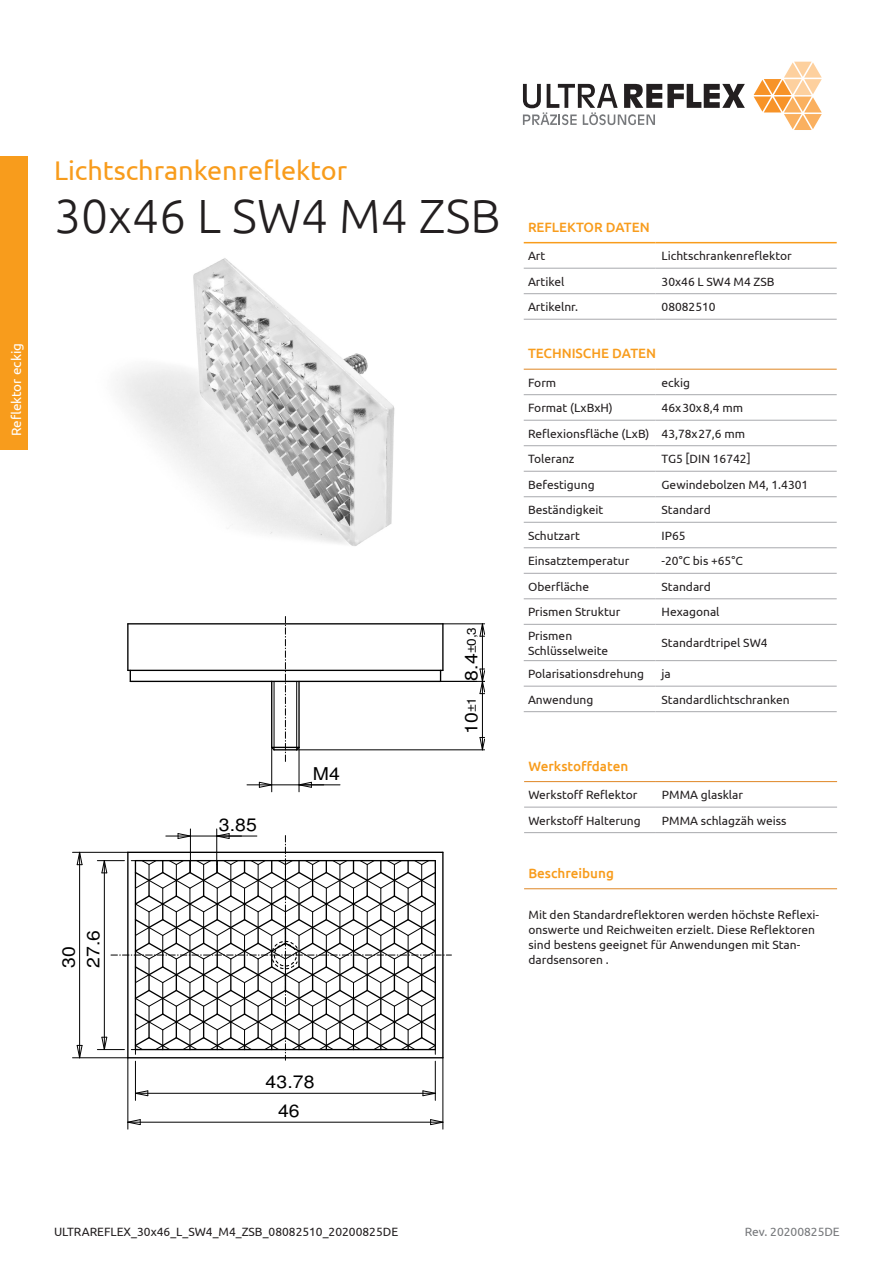
<style>
.page{position:relative;width:893px;height:1263px;background:#fff}
.page>*{position:absolute;margin:0;border:0;box-sizing:border-box;transform-origin:0 0}
.t1{font:300 48px "Ubuntu";color:#231f20}
.t2{font:27px "Ubuntu";color:#f89c1c}
.t3{font:17.7px/24.8px "Helvetica";letter-spacing:.005em;color:#000;scale:1.1 1}
.t4{font:500 13.5px "Ubuntu";color:#f89c1c}
.t5{font:13.5px "Ubuntu";color:#fff}
.t6{font:12.45px "Helvetica";color:#000;scale:1.1 1}
.Inhaltsverzeichnis_L{font:12px/15px "Ubuntu";color:#231f20}
.t7{font:12px "Ubuntu";color:#76787b}
.s1{font-size:17.7px}
.s2{font-size:12.45px}
</style>
<div class="page">
<img style="left:117px;top:258px;width:278px;height:288px">
<hr style="left:130px;top:681px;width:311px;height:1px;background:#000">
<hr style="left:128px;top:623px;width:315px;height:1px;background:#000">
<hr style="left:127px;top:624px;width:2px;height:46px;background:#000">
<hr style="left:442px;top:624px;width:2px;height:46px;background:#000">
<hr style="left:128px;top:670px;width:315px;height:1px;background:#000">
<svg style="left:270px;top:616px;width:31px;height:145px"></svg>
<hr style="left:296px;top:681px;width:1px;height:69px;background:#000">
<hr style="left:274px;top:681px;width:1px;height:69px;background:#000">
<svg style="left:247px;top:781px;width:77px;height:7px"></svg>
<hr style="left:299px;top:784px;width:41px;height:1px;background:#000">
<hr style="left:271px;top:747px;width:1px;height:45px;background:#000">
<hr style="left:299px;top:747px;width:1px;height:45px;background:#000">
<svg style="left:479px;top:624px;width:6px;height:13px"></svg>
<hr style="left:482px;top:624px;width:1px;height:57px;background:#000">
<hr style="left:443px;top:623px;width:42px;height:1px;background:#000">
<svg style="left:479px;top:668px;width:6px;height:26px"></svg>
<svg style="left:479px;top:737px;width:6px;height:12px"></svg>
<hr style="left:482px;top:681px;width:1px;height:69px;background:#000">
<hr style="left:297px;top:749px;width:188px;height:1px;background:#000">
<hr style="left:441px;top:681px;width:44px;height:1px;background:#000">
<hr style="left:190px;top:829px;width:1px;height:35px;background:#000">
<hr style="left:216px;top:829px;width:1px;height:35px;background:#000">
<svg style="left:76px;top:851px;width:7px;height:14px"></svg>
<svg style="left:76px;top:1045px;width:7px;height:12px"></svg>
<hr style="left:79px;top:852px;width:1px;height:206px;background:#000">
<hr style="left:73px;top:1057px;width:55px;height:1px;background:#000">
<hr style="left:73px;top:852px;width:55px;height:1px;background:#000">
<svg style="left:422px;top:1090px;width:13px;height:6px"></svg>
<svg style="left:136px;top:1090px;width:13px;height:6px"></svg>
<hr style="left:135px;top:1093px;width:300px;height:1px;background:#000">
<hr style="left:135px;top:1061px;width:1px;height:39px;background:#000">
<hr style="left:435px;top:1061px;width:1px;height:39px;background:#000">
<svg style="left:430px;top:1119px;width:13px;height:6px"></svg>
<svg style="left:127px;top:1119px;width:14px;height:6px"></svg>
<hr style="left:128px;top:1122px;width:315px;height:1px;background:#000">
<hr style="left:128px;top:1058px;width:1px;height:71px;background:#000">
<hr style="left:443px;top:1058px;width:1px;height:71px;background:#000">
<svg style="left:97px;top:833px;width:354px;height:227px"></svg>
<svg style="left:754px;top:62px;width:68px;height:68px"></svg>
<svg style="left:523px;top:84px;width:222px;height:41px"></svg>
<div style="left:0;top:157px;width:28px;height:293px;background:#f89c1c"></div>
<hr style="left:524px;top:394px;width:132px;height:1px;background:#a8a9ad">
<hr style="left:656px;top:394px;width:181px;height:1px;background:#a8a9ad">
<hr style="left:524px;top:420px;width:132px;height:1px;background:#a8a9ad">
<hr style="left:656px;top:420px;width:181px;height:1px;background:#a8a9ad">
<hr style="left:524px;top:445px;width:132px;height:1px;background:#a8a9ad">
<hr style="left:656px;top:445px;width:181px;height:1px;background:#a8a9ad">
<hr style="left:524px;top:471px;width:132px;height:1px;background:#a8a9ad">
<hr style="left:656px;top:471px;width:181px;height:1px;background:#a8a9ad">
<hr style="left:524px;top:496px;width:132px;height:1px;background:#a8a9ad">
<hr style="left:656px;top:496px;width:181px;height:1px;background:#a8a9ad">
<hr style="left:524px;top:522px;width:132px;height:1px;background:#a8a9ad">
<hr style="left:656px;top:522px;width:181px;height:1px;background:#a8a9ad">
<hr style="left:524px;top:547px;width:132px;height:1px;background:#a8a9ad">
<hr style="left:656px;top:547px;width:181px;height:1px;background:#a8a9ad">
<hr style="left:524px;top:573px;width:132px;height:1px;background:#a8a9ad">
<hr style="left:656px;top:573px;width:181px;height:1px;background:#a8a9ad">
<hr style="left:524px;top:598px;width:132px;height:1px;background:#a8a9ad">
<hr style="left:656px;top:598px;width:181px;height:1px;background:#a8a9ad">
<hr style="left:524px;top:624px;width:132px;height:1px;background:#a8a9ad">
<hr style="left:656px;top:624px;width:181px;height:1px;background:#a8a9ad">
<hr style="left:524px;top:660px;width:132px;height:1px;background:#a8a9ad">
<hr style="left:656px;top:660px;width:181px;height:1px;background:#a8a9ad">
<hr style="left:524px;top:686px;width:132px;height:1px;background:#a8a9ad">
<hr style="left:656px;top:686px;width:181px;height:1px;background:#a8a9ad">
<hr style="left:524px;top:711px;width:132px;height:1px;background:#a8a9ad">
<hr style="left:656px;top:711px;width:181px;height:1px;background:#a8a9ad">
<hr style="left:524px;top:369px;width:132px;height:1px;background:#df8624">
<hr style="left:656px;top:369px;width:181px;height:1px;background:#df8624">
<hr style="left:524px;top:807px;width:132px;height:1px;background:#a8a9ad">
<hr style="left:656px;top:807px;width:181px;height:1px;background:#a8a9ad">
<hr style="left:524px;top:832px;width:132px;height:1px;background:#a8a9ad">
<hr style="left:656px;top:832px;width:181px;height:1px;background:#a8a9ad">
<hr style="left:524px;top:781px;width:132px;height:1px;background:#df8624">
<hr style="left:656px;top:781px;width:181px;height:1px;background:#df8624">
<hr style="left:524px;top:242px;width:132px;height:1px;background:#f89c1c">
<hr style="left:656px;top:242px;width:181px;height:1px;background:#f89c1c">
<hr style="left:524px;top:268px;width:132px;height:1px;background:#a8a9ad">
<hr style="left:656px;top:268px;width:181px;height:1px;background:#a8a9ad">
<hr style="left:524px;top:293px;width:132px;height:1px;background:#a8a9ad">
<hr style="left:656px;top:293px;width:181px;height:1px;background:#a8a9ad">
<hr style="left:524px;top:319px;width:132px;height:1px;background:#a8a9ad">
<hr style="left:656px;top:319px;width:181px;height:1px;background:#a8a9ad">
<hr style="left:524px;top:888px;width:313px;height:1px;background:#df8624">
<p class="t5" style="left:8px;top:436px;width:95px;rotate:-90deg">Reflektor eckig</p>
<p class="t2" style="left:54px;top:154px;width:295px">Lichtschrankenreflektor</p>
<p class="t1" style="left:54px;top:187px;width:448px">30x46 L SW4 M4 ZSB</p>
<p class="t3" style="left:57px;top:968px;width:36px;rotate:-90deg">30<br>27.6</p>
<p class="t3" style="left:219px;top:813px;width:36px">3.85</p>
<p class="t3" style="left:313px;top:762px;width:26px">M4</p>
<p class="t6" style="left:467px;top:681px;width:50px;rotate:-90deg"><span class="s1">8.4</span>±0,3</p>
<p class="t3" style="left:460px;top:734px;width:35px;rotate:-90deg">10<span class="s2">±1</span></p>
<p class="t4" style="left:528px;top:219px;width:123px">REFLEKTOR DATEN</p>
<p class="Inhaltsverzeichnis_L" style="left:528px;top:248px;width:19px">Art</p>
<p class="Inhaltsverzeichnis_L" style="left:662px;top:248px;width:132px">Lichtschrankenreflektor</p>
<p class="Inhaltsverzeichnis_L" style="left:528px;top:273px;width:38px">Artikel</p>
<p class="Inhaltsverzeichnis_L" style="left:662px;top:273px;width:115px">30x46 L SW4 M4 ZSB</p>
<p class="Inhaltsverzeichnis_L" style="left:528px;top:299px;width:52px">Artikelnr.</p>
<p class="Inhaltsverzeichnis_L" style="left:662px;top:299px;width:56px">08082510</p>
<p class="t4" style="left:528px;top:345px;width:130px">TECHNISCHE DATEN</p>
<p class="Inhaltsverzeichnis_L" style="left:528px;top:374px;width:30px">Form</p>
<p class="Inhaltsverzeichnis_L" style="left:662px;top:374px;width:30px">eckig</p>
<p class="Inhaltsverzeichnis_L" style="left:528px;top:400px;width:86px">Format (LxBxH)</p>
<p class="Inhaltsverzeichnis_L" style="left:662px;top:400px;width:83px">46x30x8,4 mm</p>
<p class="Inhaltsverzeichnis_L" style="left:528px;top:425px;width:123px">Reflexionsfläche (LxB)</p>
<p class="Inhaltsverzeichnis_L" style="left:662px;top:425px;width:85px">43,78x27,6 mm</p>
<p class="Inhaltsverzeichnis_L" style="left:528px;top:451px;width:48px">Toleranz</p>
<p class="Inhaltsverzeichnis_L" style="left:662px;top:451px;width:91px">TG5 [DIN 16742]</p>
<p class="Inhaltsverzeichnis_L" style="left:528px;top:476px;width:68px">Befestigung</p>
<p class="Inhaltsverzeichnis_L" style="left:662px;top:476px;width:148px">Gewindebolzen M4, 1.4301</p>
<p class="Inhaltsverzeichnis_L" style="left:528px;top:502px;width:77px">Beständigkeit</p>
<p class="Inhaltsverzeichnis_L" style="left:662px;top:502px;width:51px">Standard</p>
<p class="Inhaltsverzeichnis_L" style="left:528px;top:527px;width:53px">Schutzart</p>
<p class="Inhaltsverzeichnis_L" style="left:662px;top:527px;width:26px">IP65</p>
<p class="Inhaltsverzeichnis_L" style="left:528px;top:553px;width:103px">Einsatztemperatur</p>
<p class="Inhaltsverzeichnis_L" style="left:662px;top:553px;width:83px">-20°C bis +65°C</p>
<p class="Inhaltsverzeichnis_L" style="left:528px;top:579px;width:63px">Oberfläche</p>
<p class="Inhaltsverzeichnis_L" style="left:662px;top:579px;width:51px">Standard</p>
<p class="Inhaltsverzeichnis_L" style="left:528px;top:604px;width:94px">Prismen Struktur</p>
<p class="Inhaltsverzeichnis_L" style="left:662px;top:604px;width:60px">Hexagonal</p>
<p class="Inhaltsverzeichnis_L" style="left:528px;top:627px;width:82px">Prismen<br>Schlüsselweite</p>
<p class="Inhaltsverzeichnis_L" style="left:662px;top:635px;width:108px">Standardtripel SW4</p>
<p class="Inhaltsverzeichnis_L" style="left:528px;top:666px;width:118px">Polarisationsdrehung</p>
<p class="Inhaltsverzeichnis_L" style="left:662px;top:666px;width:11px">ja</p>
<p class="Inhaltsverzeichnis_L" style="left:528px;top:691px;width:67px">Anwendung</p>
<p class="Inhaltsverzeichnis_L" style="left:662px;top:691px;width:130px">Standardlichtschranken</p>
<p class="t4" style="left:528px;top:757px;width:101px">Werkstoffdaten</p>
<p class="Inhaltsverzeichnis_L" style="left:528px;top:787px;width:111px">Werkstoff Reflektor</p>
<p class="Inhaltsverzeichnis_L" style="left:662px;top:787px;width:83px">PMMA glasklar</p>
<p class="Inhaltsverzeichnis_L" style="left:528px;top:813px;width:114px">Werkstoff Halterung</p>
<p class="Inhaltsverzeichnis_L" style="left:662px;top:813px;width:126px">PMMA schlagzäh weiss</p>
<p class="t4" style="left:528px;top:865px;width:87px">Beschreibung</p>
<p class="Inhaltsverzeichnis_L" style="left:529px;top:907px;width:292px">Mit den Standardreflektoren werden höchste Reflexi&shy;onswerte und Reichweiten erzielt. Diese Reflektoren sind bestens geeignet für Anwendungen mit Stan&shy;dardsensoren .</p>
<p class="t3" style="left:266px;top:1069px;width:46px;line-height:29px;text-align:center">43.78<br>46</p>
<p class="Inhaltsverzeichnis_L" style="left:54px;top:1224px;width:346px">ULTRAREFLEX_30x46_L_SW4_M4_ZSB_08082510_20200825DE</p>
<p class="t7" style="left:745px;top:1224px;width:97px">Rev. 20200825DE</p>
</div>
